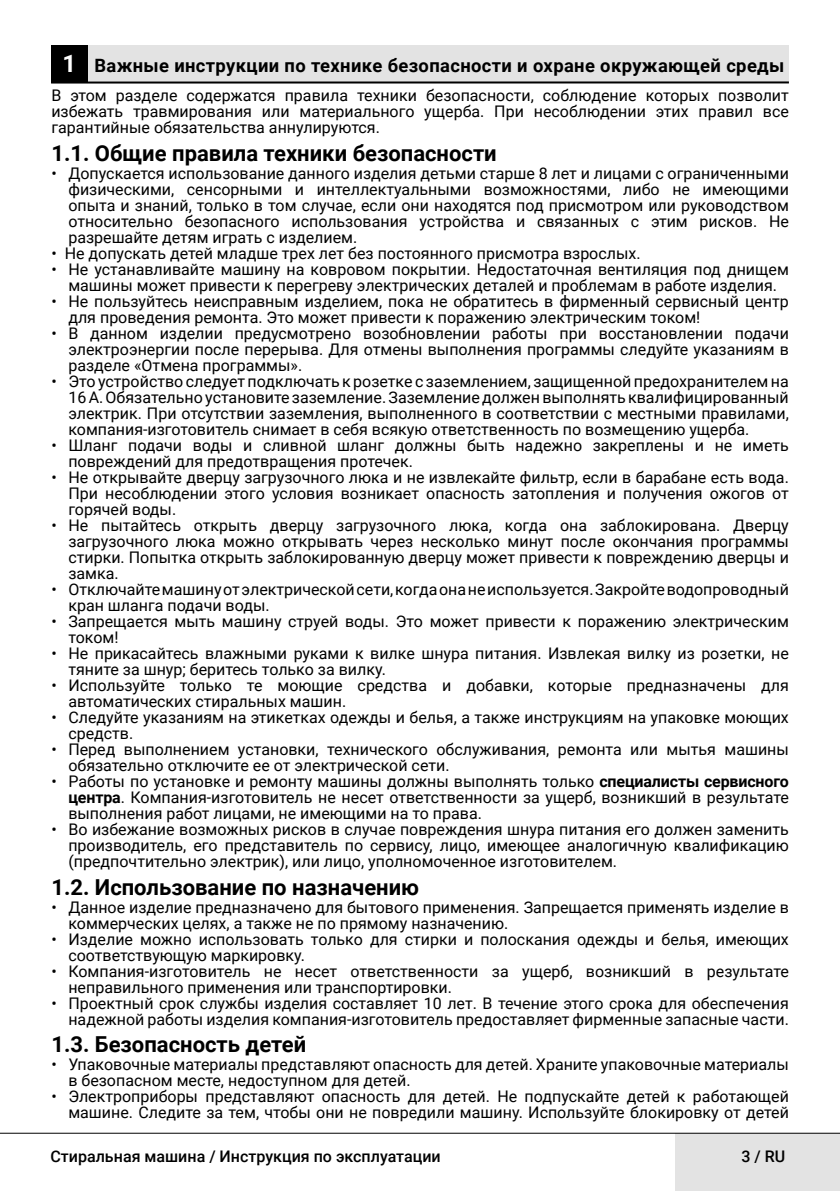
<style>
.page{position:relative;width:840px;height:1191px;background:#fff}
.page>*{position:absolute;margin:0;border:0;box-sizing:border-box;transform-origin:0 0}
.Konu_Baslik{font:700 22px "Roboto";color:#000}
.t1{font:700 18.4px "Roboto";letter-spacing:.02em;color:#000}
.Girintili_Yazi{font:16px/16px "Roboto";color:#000}
.Unite_Baslik{font:16px/16px "Roboto";color:#000;text-align:justify}
.t2{font:500 16px "Roboto";color:#000}
.s1{font-size:24px;color:#fff}
.s2{font-weight:700}
</style>
<div class="page">
<div style="left:675px;top:1133px;width:164px;height:58px;background:#e3e3e3"></div>
<hr style="left:0;top:1132px;width:839px;height:1px;background:#000">
<div style="left:51px;top:45px;width:38px;height:37px;background:#000"></div>
<div style="left:89px;top:45px;width:699px;height:38px;background:#e3e3e3"></div>
<hr style="left:51px;top:81px;width:737px;height:3px;background:#000">
<p class="t1" style="left:63px;top:52px;width:723px"><span class="s1">1</span> Важные инструкции по технике безопасности и охране окружающей среды</p>
<p class="Unite_Baslik" style="left:51px;top:87px;width:738px">В этом разделе содержатся правила техники безопасности, соблюдение которых позволит избежать травмирования или материального ущерба. При несоблюдении этих правил все гарантийные обязательства аннулируются.</p>
<p class="Konu_Baslik" style="left:51px;top:137px;width:446px">1.1. Общие правила техники безопасности</p>
<p class="Girintili_Yazi" style="left:68px;top:164px;width:721px;text-align:justify;text-indent:-17px">• Допускается использование данного изделия детьми старше 8 лет и лицами с ограниченными физическими, сенсорными и интеллектуальными возможностями, либо не имеющими опыта и знаний, только в том случае, если они находятся под присмотром или руководством относительно безопасного использования устройства и связанных с этим рисков. Не разрешайте детям играть с изделием.</p>
<p class="Girintili_Yazi" style="left:51px;top:244px;width:590px">• Не допускать детей младше трех лет без постоянного присмотра взрослых.</p>
<p class="Girintili_Yazi" style="left:51px;top:260px;width:738px;text-align:center">• Не устанавливайте машину на ковровом покрытии. Недостаточная вентиляция под днищем машины может привести к перегреву электрических деталей и проблемам в работе изделия.</p>
<p class="Girintili_Yazi" style="left:68px;top:292px;width:721px;text-indent:-17px">• Не пользуйтесь неисправным изделием, пока не обратитесь в фирменный сервисный центр для проведения ремонта. Это может привести к поражению электрическим током!</p>
<p class="Girintili_Yazi" style="left:68px;top:324px;width:721px;text-align:justify;text-indent:-17px">• В данном изделии предусмотрено возобновлении работы при восстановлении подачи электроэнергии после перерыва. Для отмены выполнения программы следуйте указаниям в разделе «Отмена программы».</p>
<p class="Girintili_Yazi" style="left:68px;top:372px;width:721px;text-align:justify;text-indent:-17px">• Это устройство следует подключать к розетке с заземлением, защищенной предохранителем на 16 А. Обязательно установите заземление. Заземление должен выполнять квалифицированный электрик. При отсутствии заземления, выполненного в соответствии с местными правилами, компания-изготовитель снимает в себя всякую ответственность по возмещению ущерба.</p>
<p class="Girintili_Yazi" style="left:68px;top:436px;width:721px;text-indent:-17px">• Шланг подачи воды и сливной шланг должны быть надежно закреплены и не иметь повреждений для предотвращения протечек.</p>
<p class="Girintili_Yazi" style="left:68px;top:468px;width:721px;text-align:justify;text-indent:-17px">• Не открывайте дверцу загрузочного люка и не извлекайте фильтр, если в барабане есть вода.<br>При несоблюдении этого условия возникает опасность затопления и получения ожогов от горячей воды.</p>
<p class="Girintili_Yazi" style="left:68px;top:516px;width:721px;text-align:justify;text-indent:-17px">• Не пытайтесь открыть дверцу загрузочного люка, когда она заблокирована. Дверцу загрузочного люка можно открывать через несколько минут после окончания программы стирки. Попытка открыть заблокированную дверцу может привести к повреждению дверцы и замка.</p>
<p class="Girintili_Yazi" style="left:68px;top:580px;width:721px;text-indent:-17px">• Отключайте машину от электрической сети, когда она не используется. Закройте водопроводный кран шланга подачи воды.</p>
<p class="Girintili_Yazi" style="left:68px;top:612px;width:721px;text-indent:-17px">• Запрещается мыть машину струей воды. Это может привести к поражению электрическим током!</p>
<p class="Girintili_Yazi" style="left:68px;top:644px;width:721px;text-indent:-17px">• Не прикасайтесь влажными руками к вилке шнура питания. Извлекая вилку из розетки, не тяните за шнур; беритесь только за вилку.</p>
<p class="Girintili_Yazi" style="left:68px;top:676px;width:721px;text-indent:-17px">• Используйте только те моющие средства и добавки, которые предназначены для автоматических стиральных машин.</p>
<p class="Girintili_Yazi" style="left:68px;top:708px;width:721px;text-indent:-17px">• Следуйте указаниям на этикетках одежды и белья, а также инструкциям на упаковке моющих средств.</p>
<p class="Girintili_Yazi" style="left:68px;top:740px;width:721px;text-indent:-17px">• Перед выполнением установки, технического обслуживания, ремонта или мытья машины обязательно отключите ее от электрической сети.</p>
<p class="Girintili_Yazi" style="left:68px;top:772px;width:721px;text-align:justify;text-indent:-17px">• Работы по установке и ремонту машины должны выполнять только <span class="s2">специалисты сервисного центра</span>. Компания-изготовитель не несет ответственности за ущерб, возникший в результате выполнения работ лицами, не имеющими на то права.</p>
<p class="Girintili_Yazi" style="left:68px;top:820px;width:721px;text-align:justify;text-indent:-17px">• Во избежание возможных рисков в случае повреждения шнура питания его должен заменить производитель, его представитель по сервису, лицо, имеющее аналогичную квалификацию (предпочтительно электрик), или лицо, уполномоченное изготовителем.</p>
<p class="Konu_Baslik" style="left:51px;top:871px;width:369px">1.2. Использование по назначению</p>
<p class="Girintili_Yazi" style="left:68px;top:898px;width:721px;text-indent:-17px">• Данное изделие предназначено для бытового применения. Запрещается применять изделие в коммерческих целях, а также не по прямому назначению.</p>
<p class="Girintili_Yazi" style="left:68px;top:930px;width:721px;text-indent:-17px">• Изделие можно использовать только для стирки и полоскания одежды и белья, имеющих соответствующую маркировку.</p>
<p class="Girintili_Yazi" style="left:68px;top:962px;width:721px;text-indent:-17px">• Компания-изготовитель не несет ответственности за ущерб, возникший в результате неправильного применения или транспортировки.</p>
<p class="Girintili_Yazi" style="left:51px;top:994px;width:738px;text-align:right">• Проектный срок службы изделия составляет 10 лет. В течение этого срока для обеспечения надежной работы изделия компания-изготовитель предоставляет фирменные запасные части.</p>
<p class="Konu_Baslik" style="left:51px;top:1029px;width:256px">1.3. Безопасность детей</p>
<p class="Girintili_Yazi" style="left:68px;top:1056px;width:721px;text-indent:-17px">• Упаковочные материалы представляют опасность для детей. Храните упаковочные материалы в безопасном месте, недоступном для детей.</p>
<p class="Girintili_Yazi" style="left:51px;top:1088px;width:738px;text-align:right">• Электроприборы представляют опасность для детей. Не подпускайте детей к работающей машине. Следите за тем, чтобы они не повредили машину. Используйте блокировку от детей</p>
<p class="t2" style="left:50px;top:1145px;width:391px">Стиральная машина / Инструкция по эксплуатации</p>
<p class="t2" style="left:741px;top:1144px;width:45px">3 / RU</p>
</div>
